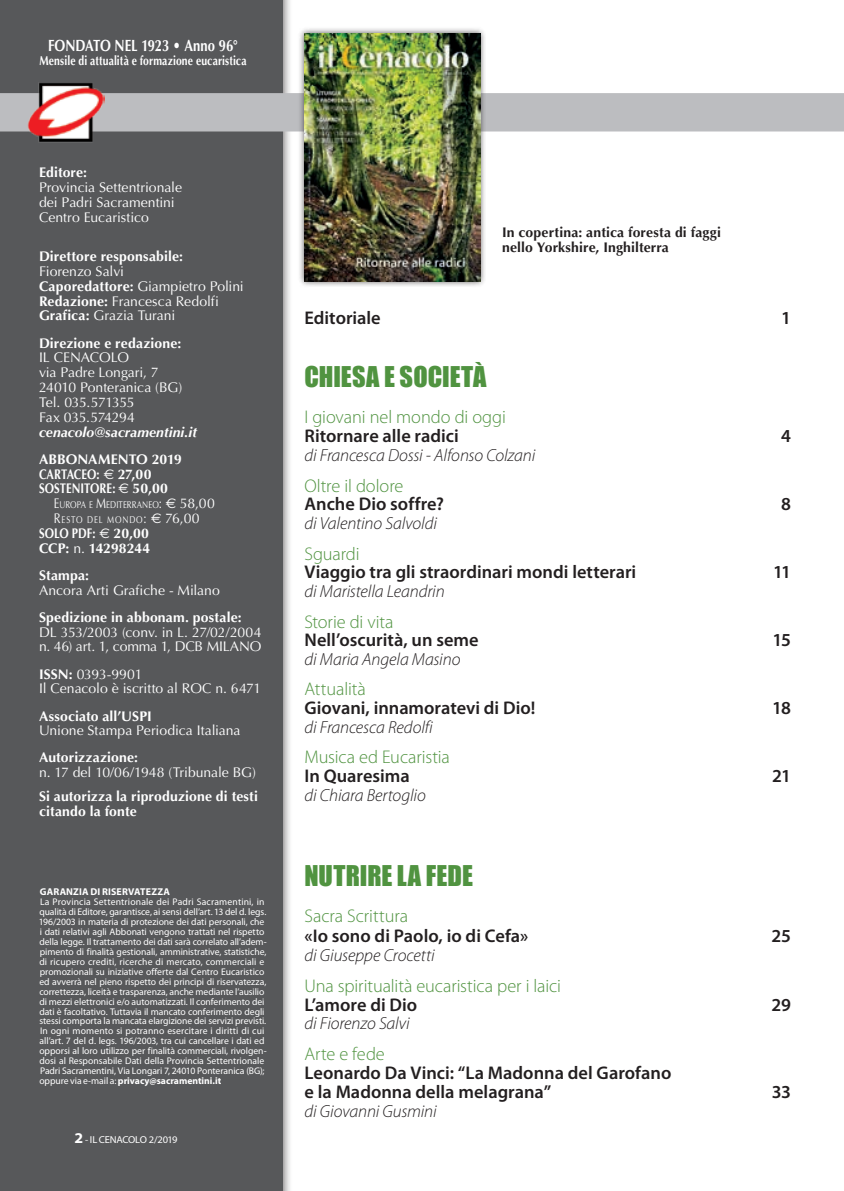
<style>
.page{position:relative;width:844px;height:1191px;background:#fff}
.page>*{position:absolute;margin:0;border:0;box-sizing:border-box;transform-origin:0 0}
.t1{font:26.25px "Impact";color:#509340}
.t2{font:600 18.38px/19.2px "Myriad Pro";color:#231f20}
.t3{font:300 18.38px "Myriad Pro";letter-spacing:-.005em;color:#509340}
.t4{font:italic 300 17.5px "Myriad Pro";letter-spacing:-.005em;color:#231f20}
.t5{font:700 16.28px "Optima LT Std";color:#fff;scale:.8 1}
.t6{font:14px/14.9px "Optima LT Std";letter-spacing:-.005em;color:#fff}
.t7{font:700 14px/14.9px "Optima LT Std";letter-spacing:.01em;color:#fff}
.t8{font:700 14px/14.9px "Optima LT Std";letter-spacing:.01em;color:#231f20}
.t9{font:700 14px/14.9px "Optima LT Std";letter-spacing:.01em;color:#fff;scale:.8 1}
.t10{font:italic 700 14px "Optima LT Std";letter-spacing:.005em;color:#fff}
.t11{font:700 12.95px "Optima LT Std";letter-spacing:.015em;color:#fff;scale:.8 1}
.t12{font:10.15px "Myriad Pro";letter-spacing:-.025em;color:#fff;scale:1.04 1}
.t13{font:700 9.97px "Myriad Pro";letter-spacing:.015em;color:#fff}
.t14{font:9.8px/14.9px "Optima LT Std";letter-spacing:.01em;color:#fff;scale:.8 1}
.t15{font:9.62px/10px "Myriad Pro";letter-spacing:-.005em;color:#fff}
.s1{font-weight:700}
.s2{font-family:"Euro Sans Std";font-weight:400}
.s3{font-size:14px}
.s4{font-family:"Euro Sans Std";font-size:14px}
.s5{font-weight:400}
.s6{font-weight:700;font-size:15.05px}
</style>
<div class="page">
<div style="left:0;top:0;width:293px;height:1191px;background:#231f20;opacity:.6"></div>
<div style="left:0;top:0;width:282px;height:1191px;background:#57585a"></div>
<div style="left:0;top:93px;width:843px;height:38px;background:#bcbdc0"></div>
<img style="left:27px;top:83px;width:78px;height:60px">
<div style="left:298px;top:26px;width:189px;height:262px;background:#231f20;opacity:.75"></div>
<img style="left:304px;top:33px;width:176px;height:248px">
<h3 class="t5" style="left:48px;top:36px;width:239px">FONDATO NEL 1923 • Anno 96°</h3>
<h3 class="t11" style="left:39px;top:53px;width:260px">Mensile di attualità e formazione eucaristica</h3>
<h3 class="t7" style="left:39px;top:165px;width:50px">Editore:</h3>
<h3 class="t6" style="left:39px;top:180px;width:144px">Provincia Settentrionale dei Padri Sacramentini<br>Centro Eucaristico</h3>
<h3 class="t7" style="left:39px;top:249px;width:145px">Direttore responsabile:</h3>
<h3 class="t6" style="left:39px;top:264px;width:206px">Fiorenzo Salvi<br><span class="s1">Caporedattore:</span> Giampietro Polini<br><span class="s1">Redazione:</span> Francesca Redolfi<br><span class="s1">Grafica:</span> Grazia Turani</h3>
<h3 class="t7" style="left:39px;top:335px;width:144px">Direzione e redazione:</h3>
<h3 class="t6" style="left:39px;top:350px;width:145px">IL CENACOLO<br>via Padre Longari, 7<br>24010 Ponteranica (BG)<br>Tel. 035.571355<br>Fax 035.574294</h3>
<h3 class="t10" style="left:39px;top:423px;width:159px">cenacolo@sacramentini.it</h3>
<h3 class="t7" style="left:39px;top:452px;width:144px">ABBONAMENTO 2019<br>CARTACEO: <span class="s2">€</span> 27,00<br>SOSTENITORE: <span class="s2">€</span> 50,00</h3>
<p class="t14" style="left:54px;top:497px;width:203px"><span class="s3">E</span>UROPA E <span class="s3">M</span>EDITERRANEO<span class="s3">:</span> <span class="s4">€</span> <span class="s3">58,00<br>R</span>ESTO DEL MONDO<span class="s3">:</span> <span class="s4">€</span> <span class="s3">76,00</span></p>
<h3 class="t9" style="left:39px;top:526px;width:140px">SOLO PDF: <span class="s2">€</span> 20,00<br>CCP: <span class="s5">n.</span> 14298244</h3>
<h3 class="t7" style="left:39px;top:568px;width:52px">Stampa:</h3>
<h3 class="t6" style="left:39px;top:582px;width:182px">Ancora Arti Grafiche - Milano</h3>
<h3 class="t7" style="left:39px;top:610px;width:204px">Spedizione in abbonam. postale:</h3>
<h3 class="t6" style="left:39px;top:624px;width:224px">DL 353/2003 (conv. in L. 27/02/2004 n. 46) art. 1, comma 1, DCB MILANO</h3>
<h3 class="t6" style="left:39px;top:666px;width:224px"><span class="s1">ISSN:</span> 0393-9901<br>Il Cenacolo è iscritto al ROC n. 6471</h3>
<h3 class="t7" style="left:39px;top:708px;width:114px">Associato all’USPI</h3>
<h3 class="t6" style="left:39px;top:723px;width:203px">Unione Stampa Periodica Italiana</h3>
<h3 class="t7" style="left:39px;top:750px;width:100px">Autorizzazione:</h3>
<h3 class="t6" style="left:39px;top:765px;width:218px">n. 17 del 10/06/1948 (Tribunale BG)</h3>
<h3 class="t7" style="left:39px;top:789px;width:220px">Si autorizza la riproduzione di testi citando la fonte</h3>
<p class="t13" style="left:40px;top:886px;width:131px">GARANZIA DI RISERVATEZZA</p>
<p class="t15" style="left:39px;top:897px;width:229px">La Provincia Settentrionale dei Padri Sacramentini, in qualità di Editore, garantisce, ai sensi dell’art. 13 del d. legs.<br>196/2003 in materia di protezione dei dati personali, che i dati relativi agli Abbonati vengono trattati nel rispetto della legge. Il trattamento dei dati sarà correlato all’adem&shy;pimento di finalità gestionali, amministrative, statistiche, di ricupero crediti, ricerche di mercato, commerciali e promozionali su iniziative offerte dal Centro Eucaristico ed avverrà nel pieno rispetto dei principi di riservatezza, correttezza, liceità e trasparenza, anche mediante l’ausilio di mezzi elettronici e/o automatizzati. Il conferimento dei dati è facoltativo. Tuttavia il mancato conferimento degli stessi comporta la mancata elargizione dei servizi previsti.<br>In ogni momento si potranno esercitare i diritti di cui all’art. 7 del d. legs. 196/2003, tra cui cancellare i dati ed opporsi al loro utilizzo per finalità commerciali, rivolgen&shy;dosi al Responsabile Dati della Provincia Settentrionale Padri Sacramentini, Via Longari 7, 24010 Ponteranica (BG); oppure via e-mail a: <span class="s1">privacy@sacramentini.it</span></p>
<p class="t12" style="left:74px;top:1134px;width:101px"><span class="s6">2</span> - IL CENACOLO 2/2019</p>
<h3 class="t8" style="left:502px;top:225px;width:220px">In copertina: antica foresta di faggi nello Yorkshire, Inghilterra</h3>
<h2 class="t2" style="left:304px;top:308px;width:78px">Editoriale</h2>
<h2 class="t2" style="left:781px;top:308px;width:11px">1</h2>
<h1 class="t1" style="left:304px;top:356px;width:183px">CHIESA E SOCIETÀ</h1>
<h2 class="t3" style="left:304px;top:407px;width:203px">I giovani nel mondo di oggi</h2>
<h2 class="t2" style="left:304px;top:426px;width:156px">Ritornare alle radici</h2>
<h2 class="t2" style="left:781px;top:426px;width:11px">4</h2>
<h3 class="t4" style="left:304px;top:446px;width:232px">di Francesca Dossi - Alfonso Colzani</h3>
<h2 class="t3" style="left:304px;top:475px;width:100px">Oltre il dolore</h2>
<h2 class="t2" style="left:304px;top:495px;width:141px">Anche Dio soffre?</h2>
<h2 class="t2" style="left:781px;top:495px;width:11px">8</h2>
<h3 class="t4" style="left:304px;top:514px;width:134px">di Valentino Salvoldi</h3>
<h2 class="t3" style="left:304px;top:543px;width:56px">Sguardi</h2>
<h2 class="t2" style="left:304px;top:562px;width:333px">Viaggio tra gli straordinari mondi letterari</h2>
<h2 class="t2" style="left:772px;top:562px;width:19px">11</h2>
<h3 class="t4" style="left:304px;top:581px;width:142px">di Maristella Leandrin</h3>
<h2 class="t3" style="left:304px;top:611px;width:91px">Storie di vita</h2>
<h2 class="t2" style="left:304px;top:630px;width:176px">Nell’oscurità, un seme</h2>
<h2 class="t2" style="left:772px;top:630px;width:20px">15</h2>
<h3 class="t4" style="left:304px;top:649px;width:157px">di Maria Angela Masino</h3>
<h2 class="t3" style="left:304px;top:679px;width:63px">Attualità</h2>
<h2 class="t2" style="left:304px;top:698px;width:232px">Giovani, innamoratevi di Dio!</h2>
<h2 class="t2" style="left:772px;top:698px;width:20px">18</h2>
<h3 class="t4" style="left:304px;top:717px;width:130px">di Francesca Redolfi</h3>
<h2 class="t3" style="left:304px;top:747px;width:147px">Musica ed Eucaristia</h2>
<h2 class="t2" style="left:304px;top:766px;width:107px">In Quaresima</h2>
<h2 class="t2" style="left:772px;top:766px;width:20px">21</h2>
<h3 class="t4" style="left:304px;top:785px;width:123px">di Chiara Bertoglio</h3>
<h1 class="t1" style="left:304px;top:855px;width:170px">NUTRIRE LA FEDE</h1>
<h2 class="t3" style="left:304px;top:906px;width:105px">Sacra Scrittura</h2>
<h2 class="t2" style="left:304px;top:926px;width:225px">«Io sono di Paolo, io di Cefa»</h2>
<h2 class="t2" style="left:771px;top:926px;width:21px">25</h2>
<h3 class="t4" style="left:304px;top:945px;width:132px">di Giuseppe Crocetti</h3>
<h2 class="t3" style="left:304px;top:975px;width:258px">Una spiritualità eucaristica per i laici</h2>
<h2 class="t2" style="left:304px;top:995px;width:114px">L’amore di Dio</h2>
<h2 class="t2" style="left:771px;top:995px;width:21px">29</h2>
<h3 class="t4" style="left:304px;top:1014px;width:107px">di Fiorenzo Salvi</h3>
<h2 class="t3" style="left:304px;top:1044px;width:82px">Arte e fede</h2>
<h2 class="t2" style="left:304px;top:1063px;width:368px">Leonardo Da Vinci: “La Madonna del Garofano e la Madonna della melagrana”</h2>
<h2 class="t2" style="left:771px;top:1082px;width:21px">33</h2>
<h3 class="t4" style="left:304px;top:1101px;width:134px">di Giovanni Gusmini</h3>
</div>
